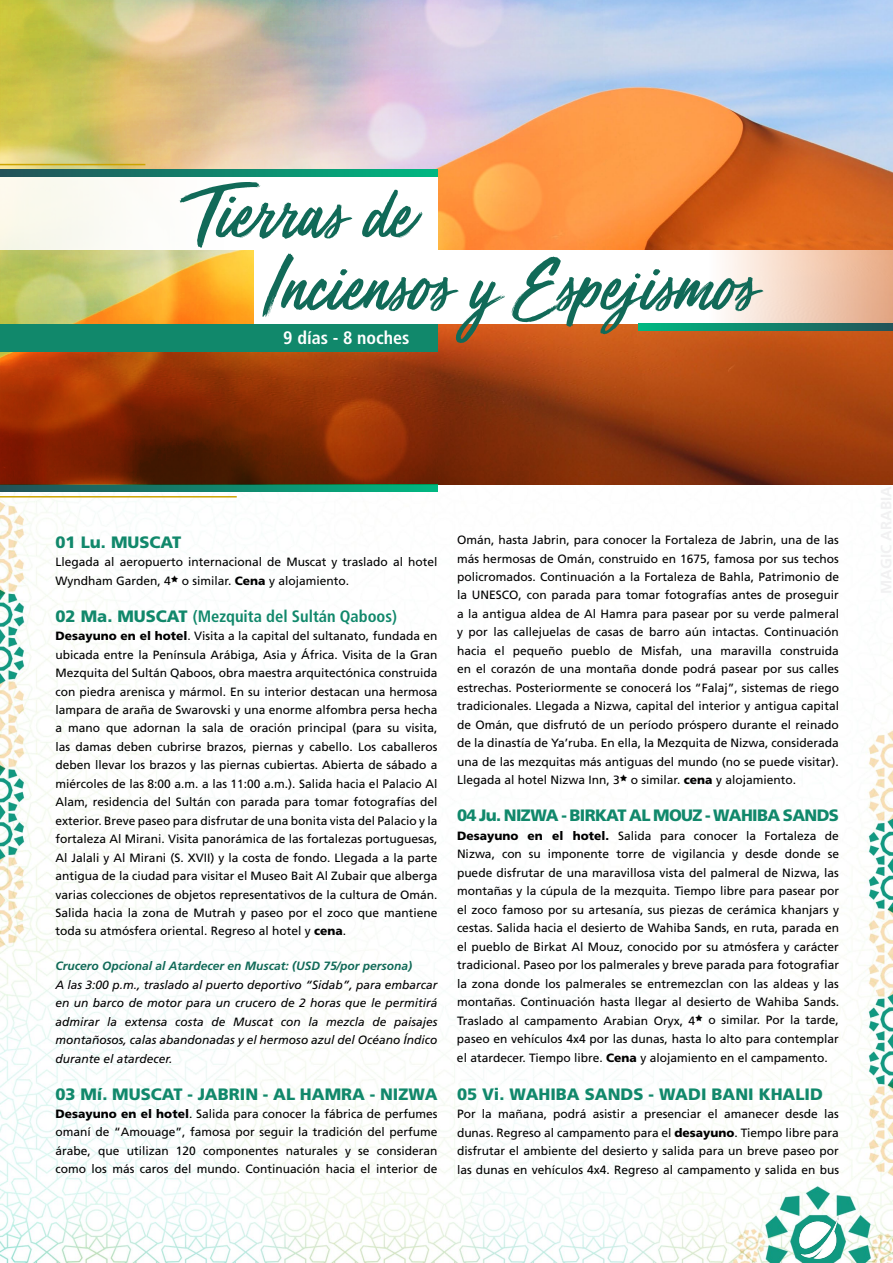
<style>
.page{position:relative;width:893px;height:1263px;background:#fff}
.page>*{position:absolute;margin:0;border:0;box-sizing:border-box;transform-origin:0 0}
.t1{font:75px/72.4px "Mega Fresh";color:#116a58}
.t2{font:700 condensed 18px "Frutiger";color:#fff}
.t3{font:900 16.5px "Frutiger";color:#11886b}
.t4{font:700 condensed 16.5px "Frutiger";color:#11886b}
.t5{font:900 16.5px "Frutiger";letter-spacing:-.04em;color:#11886b}
.t6{font:12px/18.5px "Frutiger";color:#000;text-align:justify}
.t7{font:italic 12px/18.5px "Frutiger";color:#000;text-align:justify}
.t8{font:italic 700 12px "Frutiger";color:#116a58}
.s1{font-weight:900}
.s2{font-weight:900;font-stretch:normal}
</style>
<div class="page">
<img style="left:0;top:485px;width:893px;height:778px">
<img style="left:800px;top:1215px;width:39px;height:43px">
<img style="left:672px;top:0;width:221px;height:485px">
<svg style="left:0;top:485px;width:437px;height:7px;background:#11846c"></svg>
<hr style="left:0;top:496px;width:237px;height:1px;background:#cda400">
<img style="left:0;top:0;width:672px;height:485px">
<div style="left:0;top:324px;width:437px;height:28px;background:#11886b"></div>
<div style="left:0;top:176px;width:437px;height:74px;background:linear-gradient(to right,#f9f9ee,#fff)"></div>
<svg style="left:255px;top:250px;width:638px;height:74px"></svg>
<svg style="left:0;top:169px;width:437px;height:7px;background:#11846c"></svg>
<svg style="left:638px;top:324px;width:255px;height:7px;background:#11856d"></svg>
<hr style="left:0;top:164px;width:145px;height:1px;background:#cda400">
<h1 class="t1" style="left:264px;top:186px;width:493px;text-indent:-71px">Tierras de<br>Inciensos y Espejismos</h1>
<h2 class="t2" style="left:283px;top:327px;width:128px">9 días - 8 noches</h2>
<h3 class="t3" style="left:56px;top:532px;width:127px">01 Lu. MUSCAT</h3>
<p class="t6" style="left:56px;top:552px;width:383px">Llegada al aeropuerto internacional de Muscat y traslado al hotel<br>Wyndham Garden, 4<sup>A</sup> o similar. <span class="s1">Cena</span> y alojamiento.</p>
<h3 class="t4" style="left:56px;top:606px;width:343px"><span class="s2">02 Ma. MUSCAT</span> (Mezquita del Sultán Qaboos)</h3>
<p class="t6" style="left:56px;top:627px;width:383px"><span class="s1">Desayuno en el hotel</span>. Visita a la capital del sultanato, fundada en ubicada entre la Península Arábiga, Asia y África. Visita de la Gran Mezquita del Sultán Qaboos, obra maestra arquitectónica construida con piedra arenisca y mármol. En su interior destacan una hermosa lampara de araña de Swarovski y una enorme alfombra persa hecha a mano que adornan la sala de oración principal (para su visita, las damas deben cubrirse brazos, piernas y cabello. Los caballeros deben llevar los brazos y las piernas cubiertas. Abierta de sábado a miércoles de las 8:00 a.m. a las 11:00 a.m.). Salida hacia el Palacio Al Alam, residencia del Sultán con parada para tomar fotografías del exterior. Breve paseo para disfrutar de una bonita vista del Palacio y la fortaleza Al Mirani. Visita panorámica de las fortalezas portuguesas, Al Jalali y Al Mirani (S. XVII) y la costa de fondo. Llegada a la parte antigua de la ciudad para visitar el Museo Bait Al Zubair que alberga varias colecciones de objetos representativos de la cultura de Omán.<br>Salida hacia la zona de Mutrah y paseo por el zoco que mantiene toda su atmósfera oriental. Regreso al hotel y <span class="s1">cena</span>.</p>
<p class="t8" style="left:56px;top:959px;width:358px">Crucero Opcional al Atardecer en Muscat: (USD 75/por persona)</p>
<p class="t7" style="left:56px;top:975px;width:383px">A las 3:00 p.m., traslado al puerto deportivo “Sidab”, para embarcar en un barco de motor para un crucero de 2 horas que le permitirá admirar la extensa costa de Muscat con la mezcla de paisajes montañosos, calas abandonadas y el hermoso azul del Océano Índico durante el atardecer.</p>
<h3 class="t3" style="left:56px;top:1084px;width:383px">03 Mí. MUSCAT - JABRIN - AL HAMRA - NIZWA</h3>
<p class="t6" style="left:56px;top:1104px;width:383px"><span class="s1">Desayuno en el hotel</span>. Salida para conocer la fábrica de perfumes omaní de “Amouage”, famosa por seguir la tradición del perfume árabe, que utilizan 120 componentes naturales y se consideran como los más caros del mundo. Continuación hacia el interior de</p>
<p class="t6" style="left:457px;top:531px;width:383px">Omán, hasta Jabrin, para conocer la Fortaleza de Jabrin, una de las más hermosas de Omán, construido en 1675, famosa por sus techos policromados. Continuación a la Fortaleza de Bahla, Patrimonio de la UNESCO, con parada para tomar fotografías antes de proseguir a la antigua aldea de Al Hamra para pasear por su verde palmeral y por las callejuelas de casas de barro aún intactas. Continuación hacia el pequeño pueblo de Misfah, una maravilla construida en el corazón de una montaña donde podrá pasear por sus calles estrechas. Posteriormente se conocerá los “Falaj”, sistemas de riego tradicionales. Llegada a Nizwa, capital del interior y antigua capital de Omán, que disfrutó de un período próspero durante el reinado de la dinastía de Ya’ruba. En ella, la Mezquita de Nizwa, considerada una de las mezquitas más antiguas del mundo (no se puede visitar).<br>Llegada al hotel Nizwa Inn, 3<sup>A</sup> o similar. <span class="s1">cena</span> y alojamiento.</p>
<h3 class="t5" style="left:457px;top:805px;width:383px">04 Ju. NIZWA - BIRKAT AL MOUZ - WAHIBA SANDS</h3>
<p class="t6" style="left:457px;top:826px;width:384px"><span class="s1">Desayuno en el hotel.</span> Salida para conocer la Fortaleza de Nizwa, con su imponente torre de vigilancia y desde donde se puede disfrutar de una maravillosa vista del palmeral de Nizwa, las montañas y la cúpula de la mezquita. Tiempo libre para pasear por el zoco famoso por su artesanía, sus piezas de cerámica khanjars y cestas. Salida hacia el desierto de Wahiba Sands, en ruta, parada en el pueblo de Birkat Al Mouz, conocido por su atmósfera y carácter tradicional. Paseo por los palmerales y breve parada para fotografiar la zona donde los palmerales se entremezclan con las aldeas y las montañas. Continuación hasta llegar al desierto de Wahiba Sands.<br>Traslado al campamento Arabian Oryx, 4<sup>A</sup> o similar. Por la tarde, paseo en vehículos 4x4 por las dunas, hasta lo alto para contemplar el atardecer. Tiempo libre. <span class="s1">Cena</span> y alojamiento en el campamento.</p>
<h3 class="t3" style="left:457px;top:1084px;width:367px">05 Vi. WAHIBA SANDS - WADI BANI KHALID</h3>
<p class="t6" style="left:457px;top:1104px;width:384px">Por la mañana, podrá asistir a presenciar el amanecer desde las dunas. Regreso al campamento para el <span class="s1">desayuno</span>. Tiempo libre para disfrutar el ambiente del desierto y salida para un breve paseo por las dunas en vehículos 4x4. Regreso al campamento y salida en bus</p>
</div>
